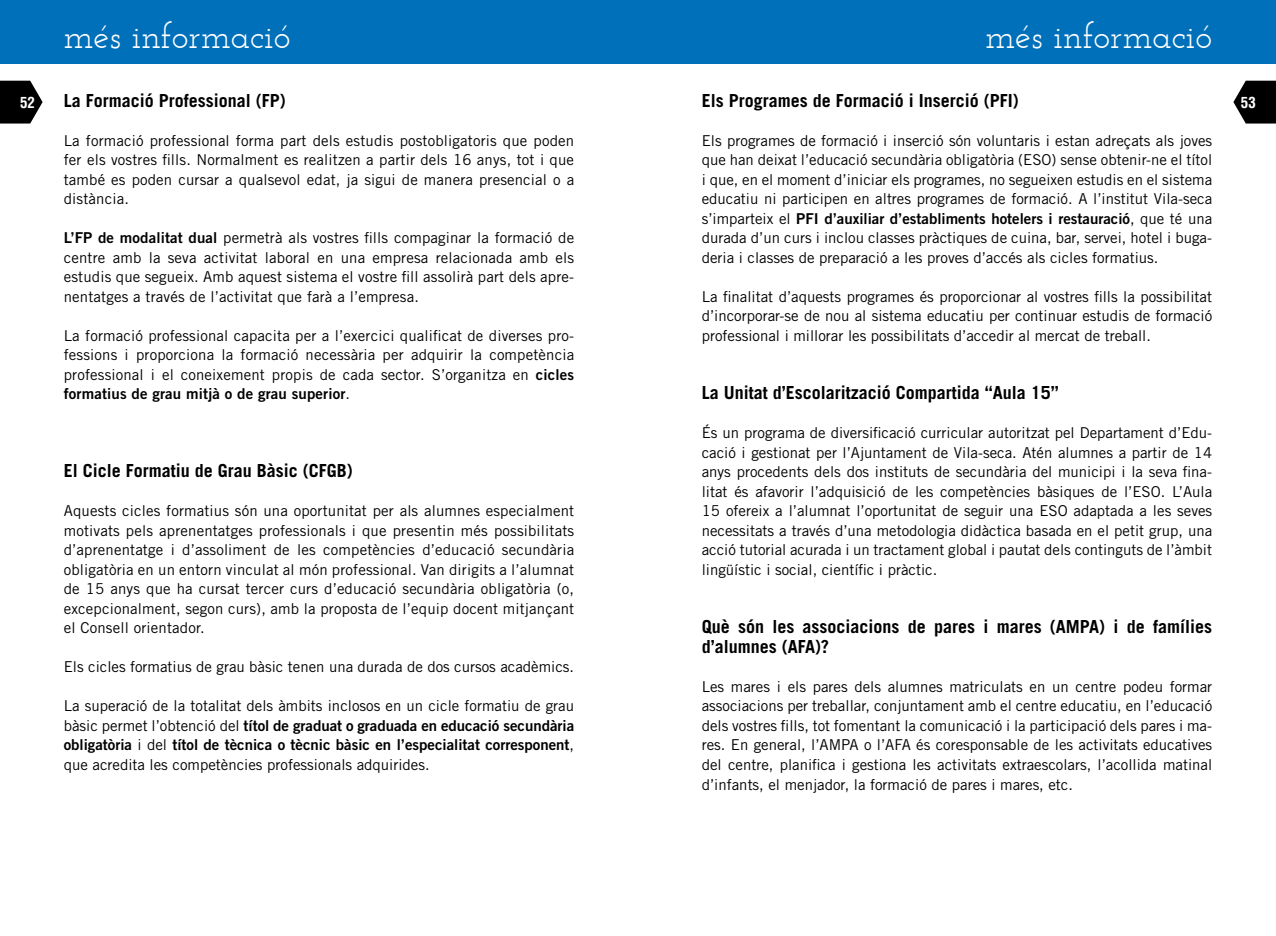
<style>
.page{position:relative;width:1276px;height:936px;background:#fff}
.page>*{position:absolute;margin:0;border:0;box-sizing:border-box;transform-origin:0 0}
.t1{font:36px "Josefin Slab";color:#fff}
.t2{font:700 18px/19.5px "Trade Gothic LT Std";color:#000}
.t3{font:15px/19.5px "Trade Gothic LT Std";color:#000;text-align:justify}
.t4{font:15px/19.5px "Trade Gothic LT Std Bd 2";color:#000}
.t5{font:700 condensed 15px "Helvetica";color:#fff}
.s1{font-family:"Trade Gothic LT Std Bd 2"}
.s2{font-family:"Trade Gothic LT Std"}
</style>
<div class="page">
<div style="left:0;top:0;width:638px;height:64px;background:#0070ba"></div>
<div style="left:638px;top:0;width:638px;height:64px;background:#0070ba"></div>
<svg style="left:0;top:81px;width:43px;height:42px;background:#262626"></svg>
<svg style="left:1233px;top:81px;width:43px;height:42px;background:#262626"></svg>
<h1 class="t1" style="left:64px;top:15px;width:228px">més informació</h1>
<h1 class="t1" style="left:985px;top:15px;width:228px">més informació</h1>
<p class="t5" style="left:20px;top:93px;width:16px">52</p>
<p class="t2" style="left:64px;top:90px;width:223px">La Formació Professional (FP)</p>
<p class="t5" style="left:1241px;top:93px;width:16px">53</p>
<p class="t3" style="left:64px;top:130px;width:512px">La formació professional forma part dels estudis postobligatoris que poden fer els vostres fills. Normalment es realitzen a partir dels 16 anys, tot i que també es poden cursar a qualsevol edat, ja sigui de manera presencial o a distància.</p>
<p class="t3" style="left:64px;top:228px;width:512px"><span class="s1">L’FP de modalitat dual</span> permetrà als vostres fills compaginar la formació de centre amb la seva activitat laboral en una empresa relacionada amb els estudis que segueix. Amb aquest sistema el vostre fill assolirà part dels apre&shy;nentatges a través de l’activitat que farà a l’empresa.</p>
<p class="t3" style="left:64px;top:325px;width:512px">La formació professional capacita per a l’exercici qualificat de diverses pro&shy;fessions i proporciona la formació necessària per adquirir la competència professional i el coneixement propis de cada sector. S’organitza en <span class="s1">cicles</span></p>
<p class="t4" style="left:64px;top:384px;width:288px">formatius de grau mitjà o de grau superior<span class="s2">.</span></p>
<p class="t2" style="left:702px;top:90px;width:318px">Els Programes de Formació i Inserció (PFI)</p>
<p class="t3" style="left:702px;top:130px;width:512px">Els programes de formació i inserció són voluntaris i estan adreçats als joves que han deixat l’educació secundària obligatòria (ESO) sense obtenir-ne el títol i que, en el moment d’iniciar els programes, no segueixen estudis en el sistema educatiu ni participen en altres programes de formació. A l’institut Vila-seca</p>
<p class="t4" style="left:702px;top:208px;width:512px"><span class="s2">s’imparteix el</span> PFI d’auxiliar d’establiments hotelers i restauració<span class="s2">, que té una</span></p>
<p class="t3" style="left:702px;top:228px;width:512px">durada d’un curs i inclou classes pràctiques de cuina, bar, servei, hotel i buga&shy;deria i classes de preparació a les proves d’accés als cicles formatius.</p>
<p class="t3" style="left:702px;top:286px;width:512px">La finalitat d’aquests programes és proporcionar al vostres fills la possibilitat d’incorporar-se de nou al sistema educatiu per continuar estudis de formació professional i millorar les possibilitats d’accedir al mercat de treball.</p>
<p class="t2" style="left:702px;top:383px;width:359px">La Unitat d’Escolarització Compartida “Aula 15”</p>
<p class="t3" style="left:702px;top:423px;width:512px">És un programa de diversificació curricular autoritzat pel Departament d’Edu&shy;cació i gestionat per l’Ajuntament de Vila-seca. Atén alumnes a partir de 14 anys procedents dels dos instituts de secundària del municipi i la seva fina&shy;litat és afavorir l’adquisició de les competències bàsiques de l’ESO. L’Aula 15 ofereix a l’alumnat l’oportunitat de seguir una ESO adaptada a les seves necessitats a través d’una metodologia didàctica basada en el petit grup, una acció tutorial acurada i un tractament global i pautat dels continguts de l’àmbit lingüístic i social, científic i pràctic.</p>
<p class="t2" style="left:64px;top:461px;width:291px">El Cicle Formatiu de Grau Bàsic (CFGB)</p>
<p class="t3" style="left:64px;top:501px;width:512px">Aquests cicles formatius són una oportunitat per als alumnes especialment motivats pels aprenentatges professionals i que presentin més possibilitats d’aprenentatge i d’assoliment de les competències d’educació secundària obligatòria en un entorn vinculat al món professional. Van dirigits a l’alumnat de 15 anys que ha cursat tercer curs d’educació secundària obligatòria (o, excepcionalment, segon curs), amb la proposta de l’equip docent mitjançant el Consell orientador.</p>
<p class="t3" style="left:64px;top:657px;width:512px">Els cicles formatius de grau bàsic tenen una durada de dos cursos acadèmics.</p>
<p class="t3" style="left:64px;top:696px;width:512px">La superació de la totalitat dels àmbits inclosos en un cicle formatiu de grau</p>
<p class="t4" style="left:64px;top:715px;width:512px"><span class="s2">bàsic permet l’obtenció del</span> títol de graduat o graduada en educació secundària obligatòria <span class="s2">i del</span> títol de tècnica o tècnic bàsic en l’especialitat corresponent<span class="s2">,</span></p>
<p class="t3" style="left:64px;top:754px;width:367px">que acredita les competències professionals adquirides.</p>
<p class="t2" style="left:702px;top:617px;width:512px">Què són les associacions de pares i mares (AMPA) i de famílies d’alumnes (AFA)?</p>
<p class="t3" style="left:702px;top:676px;width:512px">Les mares i els pares dels alumnes matriculats en un centre podeu formar associacions per treballar, conjuntament amb el centre educatiu, en l’educació dels vostres fills, tot fomentant la comunicació i la participació dels pares i ma&shy;res. En general, l’AMPA o l’AFA és coresponsable de les activitats educatives del centre, planifica i gestiona les activitats extraescolars, l’acollida matinal d’infants, el menjador, la formació de pares i mares, etc.</p>
</div>
